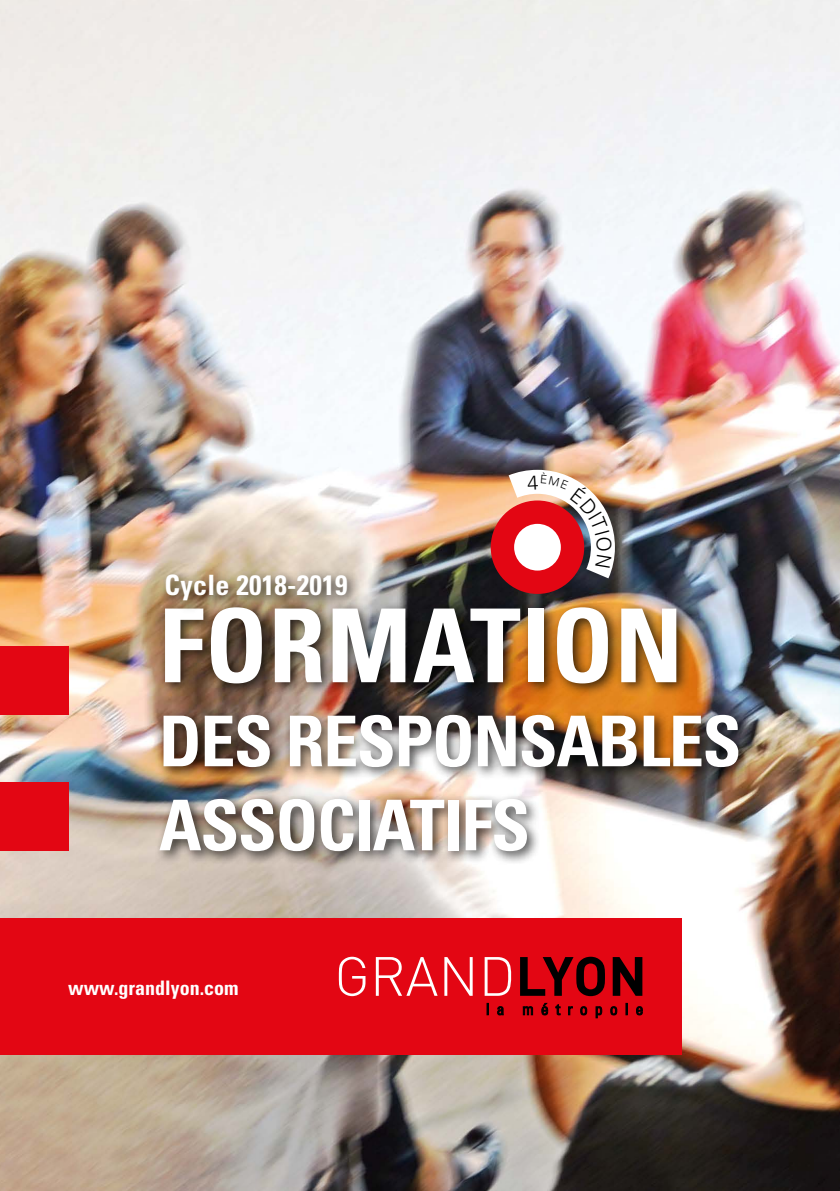
<style>
.page{position:relative;width:840px;height:1191px;background:#fff}
.page>*{position:absolute;margin:0;border:0;box-sizing:border-box;transform-origin:0 0}
.t1{font:700 condensed 102px "Univers LT Std";letter-spacing:.01em;color:#fff}
.t2{font:700 condensed 70px/84px "Univers LT Std";letter-spacing:-.02em;color:#fff}
.t3{font:700 condensed 28px "Univers LT Std";letter-spacing:.01em;color:#fff}
.t4{font:700 condensed 20px "Univers LT Std";color:#fff}
</style>
<div class="page">
<img style="left:0;top:0;width:839px;height:1191px">
<div style="left:0;top:646px;width:68px;height:68px;background:#e30613"></div>
<div style="left:0;top:782px;width:68px;height:68px;background:#e30613"></div>
<div style="left:0;top:918px;width:680px;height:136px;background:#e30613"></div>
<svg style="left:486px;top:1003px;width:2px;height:12px"></svg>
<svg style="left:497px;top:1006px;width:6px;height:9px"></svg>
<svg style="left:522px;top:1006px;width:10px;height:9px"></svg>
<svg style="left:541px;top:1002px;width:7px;height:13px"></svg>
<svg style="left:555px;top:1004px;width:5px;height:11px"></svg>
<svg style="left:568px;top:1006px;width:4px;height:9px"></svg>
<svg style="left:580px;top:1006px;width:7px;height:9px"></svg>
<svg style="left:595px;top:1006px;width:7px;height:12px"></svg>
<svg style="left:610px;top:1006px;width:7px;height:9px"></svg>
<svg style="left:625px;top:1003px;width:2px;height:12px"></svg>
<svg style="left:636px;top:1006px;width:6px;height:9px"></svg>
<svg style="left:338px;top:956px;width:27px;height:40px"></svg>
<svg style="left:375px;top:957px;width:62px;height:38px"></svg>
<svg style="left:444px;top:957px;width:28px;height:38px"></svg>
<svg style="left:484px;top:957px;width:27px;height:38px"></svg>
<svg style="left:520px;top:956px;width:84px;height:40px"></svg>
<svg style="left:612px;top:957px;width:30px;height:38px"></svg>
<div style="left:154px;top:600px;width:598px;height:266px;background:#000;opacity:.75"></div>
<div style="left:159px;top:568px;width:202px;height:46px;background:#000;opacity:.75"></div>
<img style="left:481px;top:458px;width:145px;height:147px">
<p class="t3" style="left:164px;top:568px;width:184px">Cycle 2018-2019</p>
<h1 class="t1" style="left:159px;top:583px;width:525px">FORMATION</h1>
<p class="t2" style="left:159px;top:699px;width:583px">DES RESPONSABLES<br>ASSOCIATIFS</p>
<p class="t4" style="left:68px;top:975px;width:172px">www.grandlyon.com</p>
</div>
